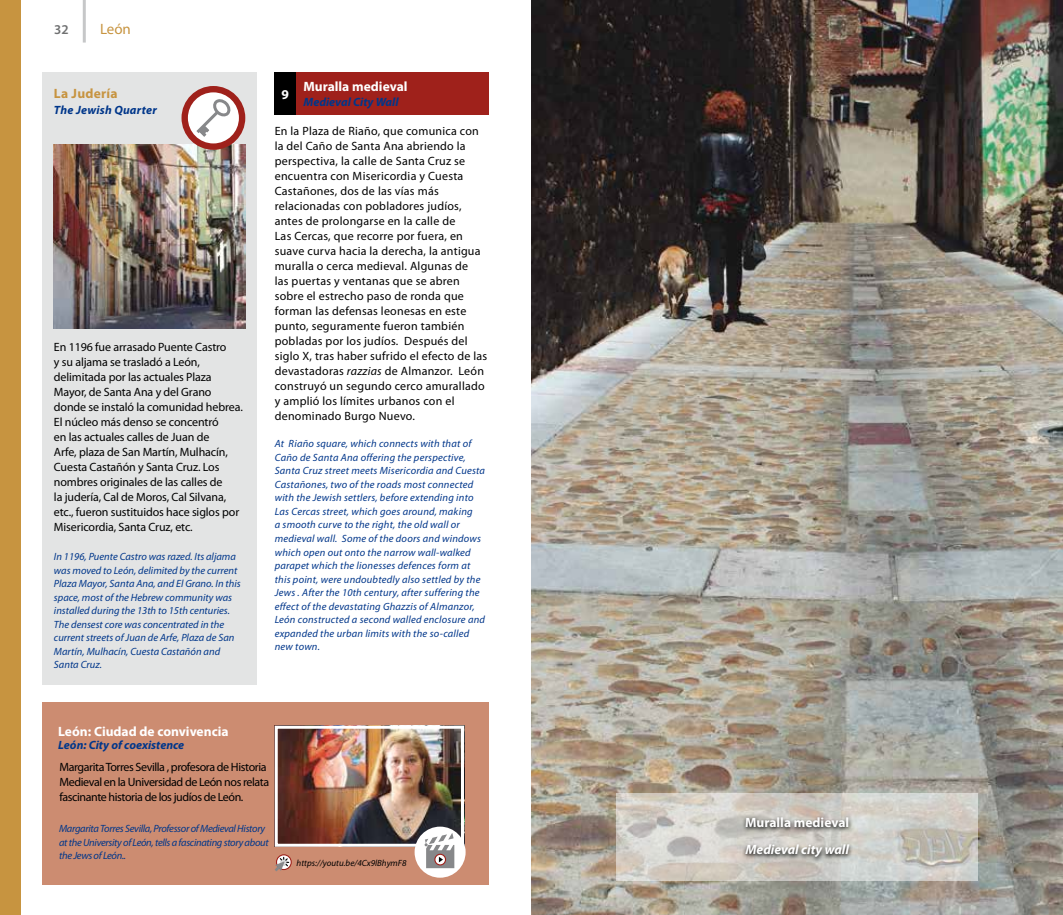
<style>
.page{position:relative;width:1063px;height:915px;background:#fff}
.page>*{position:absolute;margin:0;border:0;box-sizing:border-box;transform-origin:0 0}
.t1{font:15px "Myriad Pro";color:#c79440}
.t2{font:700 13.5px "Myriad Pro";color:#fff}
.t3{font:italic 700 13.5px "Myriad Pro";color:#fff}
.t4{font:700 13.5px "Myriad Pro";letter-spacing:.02em;color:#c79440}
.t5{font:600 13.5px "Myriad Pro";color:#707172}
.t6{font:12px/15px "Myriad Pro";letter-spacing:.015em;color:#000}
.t7{font:12px/15px "Myriad Pro";letter-spacing:-.01em;color:#000}
.t8{font:12px/15px "Myriad Pro";letter-spacing:-.035em;color:#000}
.t9{font:italic 700 12px "Myriad Pro";color:#00368a}
.t10{font:italic 700 12px "Myriad Pro";letter-spacing:.02em;color:#00368a}
.t11{font:italic 10.5px/13.5px "Myriad Pro";letter-spacing:.02em;color:#00368a}
.t12{font:italic 10.5px/13.5px "Myriad Pro";color:#00368a}
.t13{font:italic 10.5px/13.5px "Myriad Pro";letter-spacing:-.03em;color:#00368a}
.t14{font:italic 9px "Myriad Pro";color:#000}
.s1{font-style:italic}
</style>
<div class="page">
<hr style="left:83px;top:0;width:3px;height:43px;background:#c6c7c8">
<div style="left:0;top:0;width:21px;height:914px;background:#c79440"></div>
<img style="left:531px;top:0;width:532px;height:914px">
<div style="left:43px;top:72px;width:214px;height:612px;background:#e3e4e4"></div>
<img style="left:54px;top:144px;width:191px;height:184px">
<div style="left:182px;top:86px;width:63px;height:64px;background:#9f211b;border-radius:50%"></div>
<div style="left:188px;top:92px;width:51px;height:51px;background:#fff;border-radius:50%"></div>
<svg style="left:196px;top:98px;width:36px;height:39px"></svg>
<div style="left:275px;top:72px;width:214px;height:43px;background:#9f211b"></div>
<div style="left:275px;top:72px;width:21px;height:43px;background:#000"></div>
<div style="left:43px;top:702px;width:446px;height:182px;background:#cc8c71"></div>
<img style="left:279px;top:729px;width:181px;height:113px">
<div style="left:275px;top:725px;width:189px;height:121px;border:3px solid #fff"></div>
<div style="left:415px;top:826px;width:51px;height:51px;background:#fff;border-radius:50%"></div>
<svg style="left:425px;top:833px;width:29px;height:34px"></svg>
<svg style="left:276px;top:854px;width:16px;height:15px"></svg>
<svg style="left:277px;top:855px;width:14px;height:13px"></svg>
<svg style="left:275px;top:856px;width:14px;height:15px"></svg>
<svg style="left:617px;top:792px;width:361px;height:88px;background:#cecbc4"></svg>
<svg style="left:741px;top:814px;width:112px;height:49px;background:#acaaa5"></svg>
<p class="t5" style="left:54px;top:21px;width:16px">32</p>
<p class="t1" style="left:100px;top:20px;width:32px">León</p>
<p class="t4" style="left:54px;top:84px;width:65px">La Judería</p>
<p class="t10" style="left:54px;top:102px;width:104px">The Jewish Quarter</p>
<p class="t7" style="left:54px;top:339px;width:190px">En 1196 fue arrasado Puente Castro<br>y su aljama se trasladó a León, delimitada por las actuales Plaza Mayor, de Santa Ana y del Grano donde se instaló la comunidad hebrea.<br>El núcleo más denso se concentró<br>en las actuales calles de Juan de<br>Arfe, plaza de San Martín, Mulhacín, Cuesta Castañón y Santa Cruz. Los nombres originales de las calles de<br>la judería, Cal de Moros, Cal Silvana, etc., fueron sustituidos hace siglos por Misericordia, Santa Cruz, etc.</p>
<p class="t12" style="left:54px;top:549px;width:188px">In 1196, Puente Castro was razed. Its aljama was moved to León, delimited by the current Plaza Mayor, Santa Ana, and El Grano. In this space, most of the Hebrew community was installed during the 13th to 15th centuries.<br>The densest core was concentrated in the current streets of Juan de Arfe, Plaza de San Martín, Mulhacín, Cuesta Castañón and Santa Cruz.</p>
<p class="t2" style="left:58px;top:722px;width:172px">León: Ciudad de convivencia</p>
<p class="t9" style="left:58px;top:737px;width:128px">León: City of coexistence</p>
<p class="t2" style="left:282px;top:85px;width:9px">9</p>
<p class="t2" style="left:304px;top:78px;width:106px">Muralla medieval</p>
<p class="t9" style="left:304px;top:94px;width:97px">Medieval City Wall</p>
<p class="t6" style="left:275px;top:123px;width:214px">En la Plaza de Riaño, que comunica con la del Caño de Santa Ana abriendo la perspectiva, la calle de Santa Cruz se encuentra con Misericordia y Cuesta Castañones, dos de las vías más relacionadas con pobladores judíos, antes de prolongarse en la calle de<br>Las Cercas, que recorre por fuera, en suave curva hacia la derecha, la antigua muralla o cerca medieval. Algunas de<br>las puertas y ventanas que se abren sobre el estrecho paso de ronda que forman las defensas leonesas en este punto, seguramente fueron también pobladas por los judíos. Después del siglo X, tras haber sufrido el efecto de las devastadoras <span class="s1">razzias</span> de Almanzor. León construyó un segundo cerco amurallado y amplió los límites urbanos con el denominado Burgo Nuevo.</p>
<p class="t11" style="left:275px;top:437px;width:212px">At Riaño square, which connects with that of Caño de Santa Ana offering the perspective, Santa Cruz street meets Misericordia and Cuesta Castañones, two of the roads most connected with the Jewish settlers, before extending into Las Cercas street, which goes around, making<br>a smooth curve to the right, the old wall or medieval wall. Some of the doors and windows which open out onto the narrow wall-walked parapet which the lionesses defences form at this point, were undoubtedly also settled by the Jews . After the 10th century, after suffering the effect of the devastating Ghazzis of Almanzor, León constructed a second walled enclosure and expanded the urban limits with the so-called new town.</p>
<p class="t8" style="left:60px;top:759px;width:211px">Margarita Torres Sevilla , profesora de Historia<br>Medieval en la Universidad de León nos relata fascinante historia de los judíos de León.</p>
<p class="t13" style="left:59px;top:821px;width:211px">Margarita Torres Sevilla, Professor of Medieval History at the University of León, tells a fascinating story about the Jews of León..</p>
<p class="t14" style="left:297px;top:857px;width:111px">https://youtu.be/4Cx9lBhymF8</p>
<p class="t2" style="left:745px;top:813px;width:106px">Muralla medieval</p>
<p class="t3" style="left:745px;top:840px;width:105px">Medieval city wall</p>
</div>
